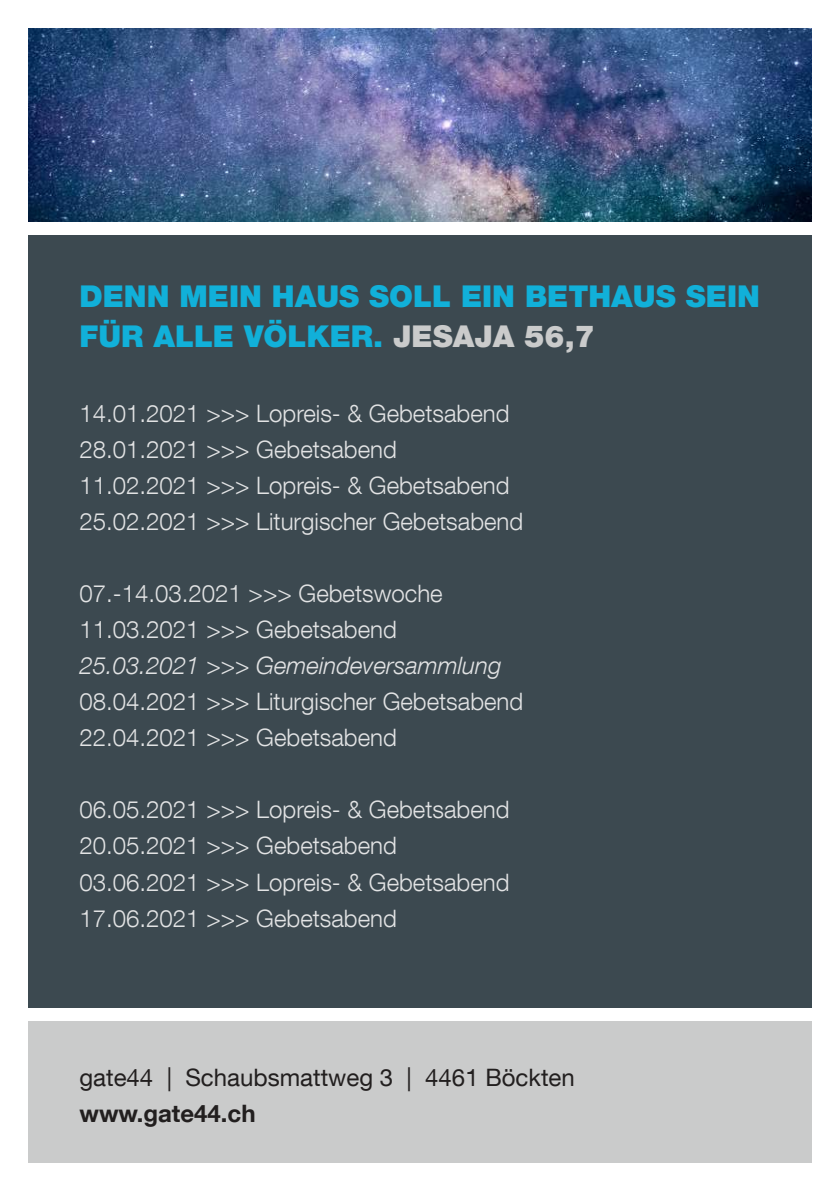
<style>
.page{position:relative;width:840px;height:1191px;background:#fff}
.page>*{position:absolute;margin:0;border:0;box-sizing:border-box;transform-origin:0 0}
.t1{font:900 30px/40px "Helvetica Neue LT Com";color:#11b0d9}
.t2{font:300 24px/36px "Helvetica Neue LT Com";color:#e2e3e4}
.t3{font:24px "Helvetica Neue LT Com";color:#221f1f}
.t4{font:italic 300 24px "Helvetica Neue LT Com";color:#e2e3e4}
.t5{font:700 24px "Helvetica Neue LT Com";color:#221f1f}
.s1{color:#cacbcb}
</style>
<div class="page">
<img style="left:28px;top:28px;width:783px;height:193px">
<div style="left:28px;top:235px;width:783px;height:772px;background:#3c4950"></div>
<div style="left:28px;top:1021px;width:783px;height:141px;background:#cacbcb"></div>
<p class="t1" style="left:79px;top:279px;width:681px">DENN MEIN HAUS SOLL EIN BETHAUS SEIN<br>FÜR ALLE VÖLKER. <span class="s1">JESAJA 56,7</span></p>
<p class="t2" style="left:79px;top:398px;width:445px">14.01.2021 &gt;&gt;&gt; Lopreis- &amp; Gebetsabend 28.01.2021 &gt;&gt;&gt; Gebetsabend<br>11.02.2021 &gt;&gt;&gt; Lopreis- &amp; Gebetsabend 25.02.2021 &gt;&gt;&gt; Liturgischer Gebetsabend</p>
<p class="t2" style="left:79px;top:578px;width:364px">07.-14.03.2021 &gt;&gt;&gt; Gebetswoche<br>11.03.2021 &gt;&gt;&gt; Gebetsabend</p>
<p class="t4" style="left:79px;top:657px;width:423px">25.03.2021 &gt;&gt;&gt; Gemeindeversammlung</p>
<p class="t2" style="left:79px;top:686px;width:445px">08.04.2021 &gt;&gt;&gt; Liturgischer Gebetsabend<br>22.04.2021 &gt;&gt;&gt; Gebetsabend</p>
<p class="t2" style="left:79px;top:794px;width:431px">06.05.2021 &gt;&gt;&gt; Lopreis- &amp; Gebetsabend 20.05.2021 &gt;&gt;&gt; Gebetsabend 03.06.2021 &gt;&gt;&gt; Lopreis- &amp; Gebetsabend 17.06.2021 &gt;&gt;&gt; Gebetsabend</p>
<p class="t3" style="left:79px;top:1067px;width:496px">gate44 | Schaubsmattweg 3 | 4461 Böckten</p>
<p class="t5" style="left:79px;top:1104px;width:177px">www.gate44.ch</p>
</div>
